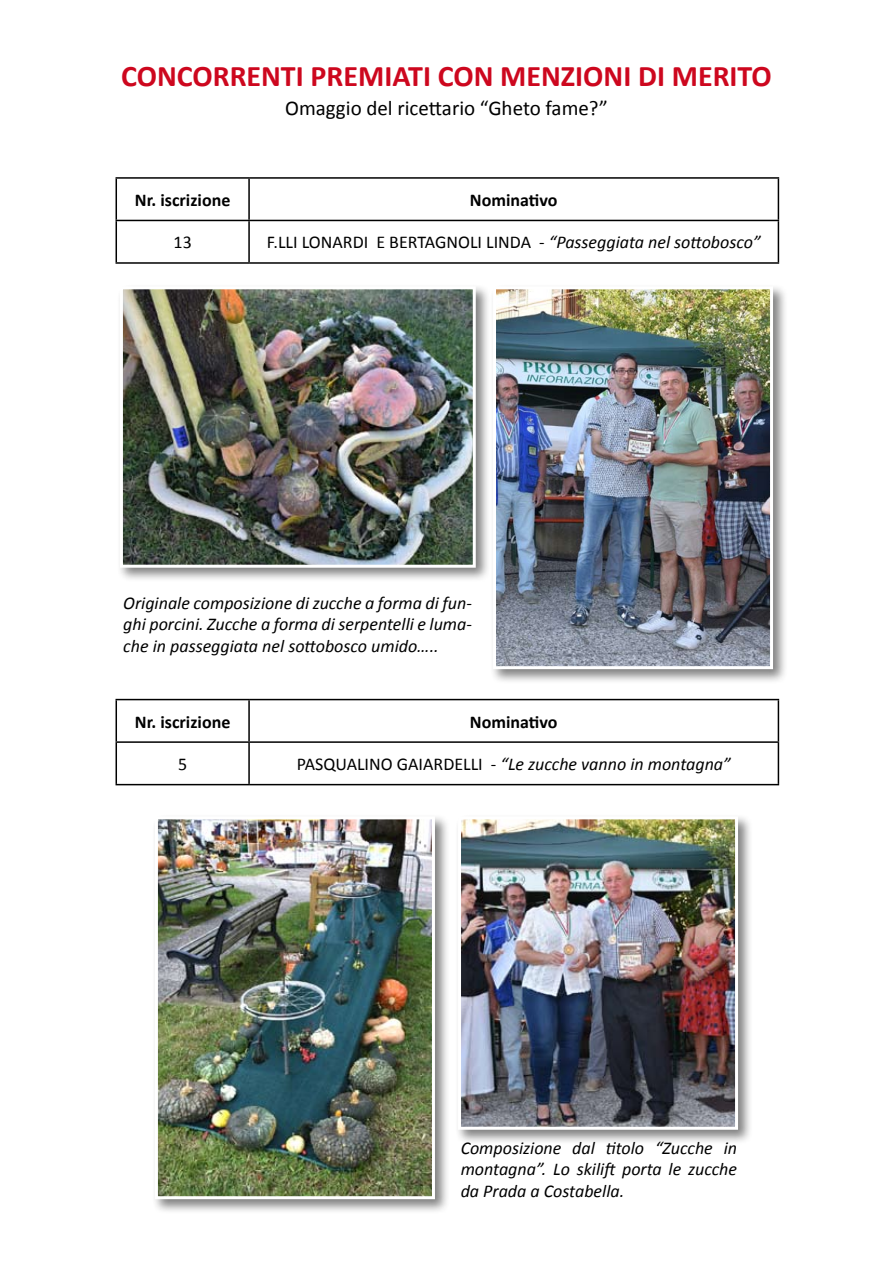
<style>
.page{position:relative;width:893px;height:1263px;background:#fff}
.page>*{position:absolute;margin:0;border:0;box-sizing:border-box;transform-origin:0 0}
.t1{font:700 30px "Calibri";color:#cd071e}
.t2{font:21px "Calibri";color:#000}
.t3{font:italic 18px/21.6px "Calibri";color:#000;text-align:justify}
.t4{font:18px "Calibri";color:#000}
.t5{font:700 18px "Calibri";color:#000}
.s1{font-style:italic}
.s2{font-style:normal}
</style>
<div class="page">
<hr style="left:116px;top:177px;width:133px;height:2px;background:#000">
<hr style="left:116px;top:179px;width:1px;height:41px;background:#000">
<hr style="left:249px;top:177px;width:530px;height:2px;background:#000">
<hr style="left:248px;top:179px;width:2px;height:41px;background:#000">
<hr style="left:778px;top:179px;width:1px;height:41px;background:#000">
<hr style="left:116px;top:220px;width:133px;height:1px;background:#000">
<hr style="left:116px;top:221px;width:1px;height:41px;background:#000">
<hr style="left:249px;top:220px;width:530px;height:1px;background:#000">
<hr style="left:248px;top:221px;width:2px;height:41px;background:#000">
<hr style="left:778px;top:221px;width:1px;height:41px;background:#000">
<hr style="left:116px;top:262px;width:133px;height:2px;background:#000">
<hr style="left:249px;top:262px;width:530px;height:2px;background:#000">
<hr style="left:116px;top:699px;width:133px;height:1px;background:#000">
<hr style="left:116px;top:700px;width:1px;height:41px;background:#000">
<hr style="left:249px;top:699px;width:530px;height:1px;background:#000">
<hr style="left:248px;top:700px;width:2px;height:41px;background:#000">
<hr style="left:778px;top:700px;width:1px;height:41px;background:#000">
<hr style="left:116px;top:741px;width:133px;height:2px;background:#000">
<hr style="left:116px;top:743px;width:1px;height:41px;background:#000">
<hr style="left:249px;top:741px;width:530px;height:2px;background:#000">
<hr style="left:248px;top:743px;width:2px;height:41px;background:#000">
<hr style="left:778px;top:743px;width:1px;height:41px;background:#000">
<hr style="left:116px;top:784px;width:133px;height:1px;background:#000">
<hr style="left:249px;top:784px;width:530px;height:1px;background:#000">
<div style="left:116px;top:283px;width:381px;height:307px;background:#000;opacity:.5"></div>
<img style="left:124px;top:290px;width:348px;height:274px">
<div style="left:120px;top:286px;width:356px;height:282px;border:3px solid #fff"></div>
<div style="left:489px;top:283px;width:305px;height:408px;background:#000;opacity:.5"></div>
<img style="left:497px;top:290px;width:272px;height:375px">
<div style="left:493px;top:286px;width:280px;height:383px;border:3px solid #fff"></div>
<div style="left:454px;top:813px;width:305px;height:339px;background:#000;opacity:.5"></div>
<img style="left:462px;top:820px;width:272px;height:306px">
<div style="left:458px;top:816px;width:280px;height:314px;border:3px solid #fff"></div>
<div style="left:151px;top:813px;width:305px;height:408px;background:#000;opacity:.5"></div>
<img style="left:159px;top:820px;width:272px;height:375px">
<div style="left:155px;top:816px;width:280px;height:383px;border:3px solid #fff"></div>
<h1 class="t1" style="left:121px;top:57px;width:652px">CONCORRENTI PREMIATI CON MENZIONI DI MERITO</h1>
<p class="t2" style="left:285px;top:95px;width:324px">Omaggio del ricettario “Gheto fame?”</p>
<p class="t5" style="left:135px;top:188px;width:97px">Nr. iscrizione</p>
<p class="t5" style="left:470px;top:188px;width:89px">Nominativo</p>
<p class="t4" style="left:174px;top:231px;width:20px">13</p>
<p class="t4" style="left:267px;top:231px;width:495px">F.LLI LONARDI E BERTAGNOLI LINDA - <span class="s1">“Passeggiata nel sottobosco”</span></p>
<p class="t3" style="left:123px;top:591px;width:350px">Originale composizione di zucche a forma di fun&shy;ghi porcini. Zucche a forma di serpentelli e luma&shy;che in passeggiata nel sottobosco umido…..</p>
<p class="t5" style="left:135px;top:710px;width:97px">Nr. iscrizione</p>
<p class="t5" style="left:470px;top:710px;width:89px">Nominativo</p>
<p class="t4" style="left:178px;top:753px;width:11px">5</p>
<p class="t3" style="left:297px;top:753px;width:435px"><span class="s2">PASQUALINO GAIARDELLI -</span> “Le zucche vanno in montagna”</p>
<p class="t3" style="left:461px;top:1136px;width:278px">Composizione dal titolo “Zucche in montagna”. Lo skilift porta le zucche da Prada a Costabella.</p>
</div>
